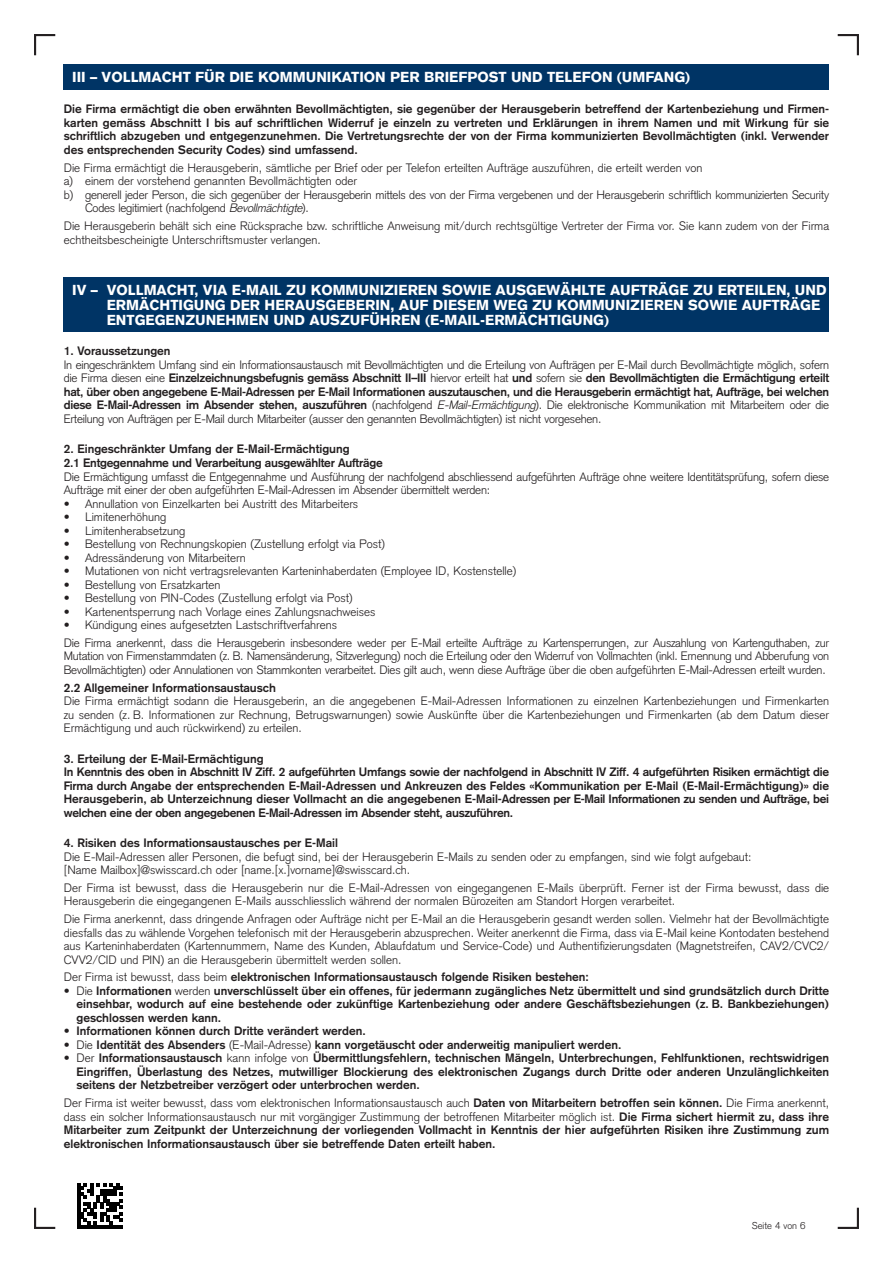
<style>
.page{position:relative;width:893px;height:1263px;background:#fff}
.page>*{position:absolute;margin:0;border:0;box-sizing:border-box;transform-origin:0 0}
.t1{font:900 14.25px/15px "Akzidenz Grotesk";color:#fff}
.t2{font:300 12px/13.5px "Akzidenz Grotesk";color:#231f20}
.t3{font:700 12px/13.5px "Akzidenz Grotesk";color:#231f20;text-align:justify}
.t4{font:300 12px/13.5px "Akzidenz Grotesk";letter-spacing:-.02em;color:#231f20}
.t5{font:700 12px/13.5px "Akzidenz Grotesk";letter-spacing:-.02em;color:#231f20}
.t6{font:300 9.75px "Akzidenz Grotesk";color:#231f20}
.s1{font-style:italic}
.s2{font-weight:700}
.s3{font-weight:300}
</style>
<div class="page">
<svg style="left:34px;top:34px;width:22px;height:22px"></svg>
<svg style="left:837px;top:1207px;width:22px;height:22px"></svg>
<svg style="left:34px;top:1207px;width:22px;height:22px"></svg>
<svg style="left:837px;top:34px;width:22px;height:22px"></svg>
<svg style="left:77px;top:1183px;width:46px;height:45px"></svg>
<div style="left:64px;top:64px;width:765px;height:25px;background:#003465"></div>
<div style="left:64px;top:277px;width:765px;height:54px;background:#003465"></div>
<p class="t1" style="left:72px;top:69px;width:619px">III – VOLLMACHT FÜR DIE KOMMUNIKATION PER BRIEFPOST UND TELEFON (UMFANG)</p>
<p class="t3" style="left:64px;top:102px;width:767px">Die Firma ermächtigt die oben erwähnten Bevollmächtigten, sie gegenüber der Herausgeberin betreffend der Kartenbeziehung und Firmen&shy;karten gemäss Abschnitt I bis auf schriftlichen Widerruf je einzeln zu vertreten und Erklärungen in ihrem Namen und mit Wirkung für sie schriftlich abzugeben und entgegenzunehmen. Die Vertretungsrechte der von der Firma kommunizierten Bevollmächtigten (inkl. Verwender des entsprechenden Security Codes) sind umfassend.</p>
<p class="t2" style="left:64px;top:161px;width:640px">Die Firma ermächtigt die Herausgeberin, sämtliche per Brief oder per Telefon erteilten Aufträge auszuführen, die erteilt werden von</p>
<p class="t2" style="left:64px;top:174px;width:295px">a) einem der vorstehend genannten Bevollmächtigten oder</p>
<p class="t4" style="left:64px;top:188px;width:767px">b) generell jeder Person, die sich gegenüber der Herausgeberin mittels des von der Firma vergebenen und der Herausgeberin schriftlich kommunizierten Security</p>
<p class="t4" style="left:85px;top:201px;width:225px">Codes legitimiert (nachfolgend <span class="s1">Bevollmächtigte</span>).</p>
<p class="t2" style="left:64px;top:219px;width:767px">Die Herausgeberin behält sich eine Rücksprache bzw. schriftliche Anweisung mit/durch rechtsgültige Vertreter der Firma vor. Sie kann zudem von der Firma echtheitsbescheinigte Unterschriftsmuster verlangen.</p>
<p class="t1" style="left:107px;top:282px;width:721px;text-indent:-34px">IV – VOLLMACHT, VIA E-MAIL ZU KOMMUNIZIEREN SOWIE AUSGEWÄHLTE AUFTRÄGE ZU ERTEILEN, UND<br>ERMÄCHTIGUNG DER HERAUSGEBERIN, AUF DIESEM WEG ZU KOMMUNIZIEREN SOWIE AUFTRÄGE<br>ENTGEGENZUNEHMEN UND AUSZUFÜHREN (E-MAIL-ERMÄCHTIGUNG)</p>
<p class="t3" style="left:64px;top:344px;width:108px">1. Voraussetzungen</p>
<p class="t2" style="left:64px;top:358px;width:767px;text-align:justify">In eingeschränktem Umfang sind ein Informationsaustausch mit Bevollmächtigten und die Erteilung von Aufträgen per E-Mail durch Bevollmächtigte möglich, sofern die Firma diesen eine <span class="s2">Einzelzeichnungsbefugnis gemäss Abschnitt II–III</span> hiervor erteilt hat <span class="s2">und</span> sofern sie <span class="s2">den Bevollmächtigten die Ermächtigung erteilt hat, über oben angegebene E-Mail-Adressen per E-Mail Informationen auszutauschen, und die Herausgeberin ermächtigt hat, Aufträge, bei welchen diese E-Mail-Adressen im Absender stehen, auszuführen</span> (nachfolgend <span class="s1">E-Mail-Ermächtigung</span>). Die elektronische Kommunikation mit Mitarbeitern oder die Erteilung von Aufträgen per E-Mail durch Mitarbeiter (ausser den genannten Bevollmächtigten) ist nicht vorgesehen.</p>
<p class="t5" style="left:64px;top:442px;width:320px">2. Eingeschränkter Umfang der E-Mail-Ermächtigung<br>2.1 Entgegennahme und Verarbeitung ausgewählter Aufträge</p>
<p class="t4" style="left:64px;top:470px;width:767px">Die Ermächtigung umfasst die Entgegennahme und Ausführung der nachfolgend abschliessend aufgeführten Aufträge ohne weitere Identitätsprüfung, sofern diese<br>Aufträge mit einer der oben aufgeführten E-Mail-Adressen im Absender übermittelt werden:</p>
<p class="t2" style="left:64px;top:497px;width:296px">• Annullation von Einzelkarten bei Austritt des Mitarbeiters</p>
<p class="t2" style="left:64px;top:510px;width:104px">• Limitenerhöhung</p>
<p class="t2" style="left:64px;top:524px;width:123px">• Limitenherabsetzung</p>
<p class="t2" style="left:64px;top:537px;width:323px">• Bestellung von Rechnungskopien (Zustellung erfolgt via Post)</p>
<p class="t2" style="left:64px;top:551px;width:183px">• Adressänderung von Mitarbeitern</p>
<p class="t2" style="left:64px;top:564px;width:454px">• Mutationen von nicht vertragsrelevanten Karteninhaberdaten (Employee ID, Kostenstelle)</p>
<p class="t2" style="left:64px;top:578px;width:158px">• Bestellung von Ersatzkarten</p>
<p class="t2" style="left:64px;top:591px;width:290px">• Bestellung von PIN-Codes (Zustellung erfolgt via Post)</p>
<p class="t2" style="left:64px;top:605px;width:313px">• Kartenentsperrung nach Vorlage eines Zahlungsnachweises</p>
<p class="t4" style="left:64px;top:616px;width:767px;line-height:17.7px">• Kündigung eines aufgesetzten Lastschriftverfahrens<br>Die Firma anerkennt, dass die Herausgeberin insbesondere weder per E-Mail erteilte Aufträge zu Kartensperrungen, zur Auszahlung von Kartenguthaben, zur</p>
<p class="t4" style="left:64px;top:649px;width:767px">Mutation von Firmenstammdaten (z. B. Namensänderung, Sitzverlegung) noch die Erteilung oder den Widerruf von Vollmachten (inkl. Ernennung und Abberufung von<br>Bevollmächtigten) oder Annulationen von Stammkonten verarbeitet. Dies gilt auch, wenn diese Aufträge über die oben aufgeführten E-Mail-Adressen erteilt wurden.</p>
<p class="t3" style="left:64px;top:680px;width:214px">2.2 Allgemeiner Informationsaustausch</p>
<p class="t2" style="left:64px;top:694px;width:767px;text-align:justify">Die Firma ermächtigt sodann die Herausgeberin, an die angegebenen E-Mail-Adressen Informationen zu einzelnen Kartenbeziehungen und Firmenkarten zu senden (z. B. Informationen zur Rechnung, Betrugswarnungen) sowie Auskünfte über die Kartenbeziehungen und Firmenkarten (ab dem Datum dieser Ermächtigung und auch rückwirkend) zu erteilen.</p>
<p class="t5" style="left:64px;top:751px;width:767px">3. Erteilung der E-Mail-Ermächtigung<br>In Kenntnis des oben in Abschnitt IV Ziff. 2 aufgeführten Umfangs sowie der nachfolgend in Abschnitt IV Ziff. 4 aufgeführten Risiken ermächtigt die Firma durch Angabe der entsprechenden E-Mail-Adressen und Ankreuzen des Feldes «Kommunikation per E-Mail (E-Mail-Ermächtigung)» die Herausgeberin, ab Unterzeichnung dieser Vollmacht an die angegebenen E-Mail-Adressen per E-Mail Informationen zu senden und Aufträge, bei welchen eine der oben angegebenen E-Mail-Adressen im Absender steht, auszuführen.</p>
<p class="t3" style="left:64px;top:836px;width:276px">4. Risiken des Informationsaustausches per E-Mail</p>
<p class="t2" style="left:64px;top:850px;width:689px">Die E-Mail-Adressen aller Personen, die befugt sind, bei der Herausgeberin E-Mails zu senden oder zu empfangen, sind wie folgt aufgebaut: [Name Mailbox]@swisscard.ch oder [name.[x.]vorname]@swisscard.ch.</p>
<p class="t2" style="left:64px;top:881px;width:767px">Der Firma ist bewusst, dass die Herausgeberin nur die E-Mail-Adressen von eingegangenen E-Mails überprüft. Ferner ist der Firma bewusst, dass die<br>Herausgeberin die eingegangenen E-Mails ausschliesslich während der normalen Bürozeiten am Standort Horgen verarbeitet.</p>
<p class="t2" style="left:64px;top:912px;width:767px;text-align:justify">Die Firma anerkennt, dass dringende Anfragen oder Aufträge nicht per E-Mail an die Herausgeberin gesandt werden sollen. Vielmehr hat der Bevollmächtigte diesfalls das zu wählende Vorgehen telefonisch mit der Herausgeberin abzusprechen. Weiter anerkennt die Firma, dass via E-Mail keine Kontodaten bestehend aus Karteninhaberdaten (Kartennummern, Name des Kunden, Ablaufdatum und Service-Code) und Authentifizierungsdaten (Magnetstreifen, CAV2/CVC2/ CVV2/CID und PIN) an die Herausgeberin übermittelt werden sollen.</p>
<p class="t3" style="left:64px;top:970px;width:527px"><span class="s3">Der Firma ist bewusst, dass beim</span> elektronischen Informationsaustausch folgende Risiken bestehen:</p>
<p class="t3" style="left:77px;top:984px;width:754px;text-indent:-13px"><span class="s3">• Die</span> Informationen <span class="s3">werden</span> unverschlüsselt über ein offenes, für jedermann zugängliches Netz übermittelt und sind grundsätzlich durch Dritte einsehbar, wodurch auf eine bestehende oder zukünftige Kartenbeziehung oder andere Geschäftsbeziehungen (z. B. Bankbeziehungen) geschlossen werden kann.</p>
<p class="t3" style="left:64px;top:1024px;width:303px">• Informationen können durch Dritte verändert werden.</p>
<p class="t3" style="left:64px;top:1038px;width:559px"><span class="s3">• Die</span> Identität des Absenders <span class="s3">(E-Mail-Adresse)</span> kann vorgetäuscht oder anderweitig manipuliert werden.</p>
<p class="t3" style="left:77px;top:1051px;width:754px;text-indent:-13px"><span class="s3">• Der</span> Informationsaustausch <span class="s3">kann infolge von</span> Übermittlungsfehlern, technischen Mängeln, Unterbrechungen, Fehlfunktionen, rechtswidrigen Eingriffen, Überlastung des Netzes, mutwilliger Blockierung des elektronischen Zugangs durch Dritte oder anderen Unzulänglichkeiten seitens der Netzbetreiber verzögert oder unterbrochen werden.</p>
<p class="t3" style="left:64px;top:1096px;width:767px"><span class="s3">Der Firma ist weiter bewusst, dass vom elektronischen Informationsaustausch auch</span> Daten von Mitarbeitern betroffen sein können. <span class="s3">Die Firma anerkennt, dass ein solcher Informationsaustausch nur mit vorgängiger Zustimmung der betroffenen Mitarbeiter möglich ist.</span> Die Firma sichert hiermit zu, dass ihre Mitarbeiter zum Zeitpunkt der Unterzeichnung der vorliegenden Vollmacht in Kenntnis der hier aufgeführten Risiken ihre Zustimmung zum elektronischen Informationsaustausch über sie betreffende Daten erteilt haben.</p>
<p class="t6" style="left:752px;top:1220px;width:55px">Seite 4 von 6</p>
</div>
